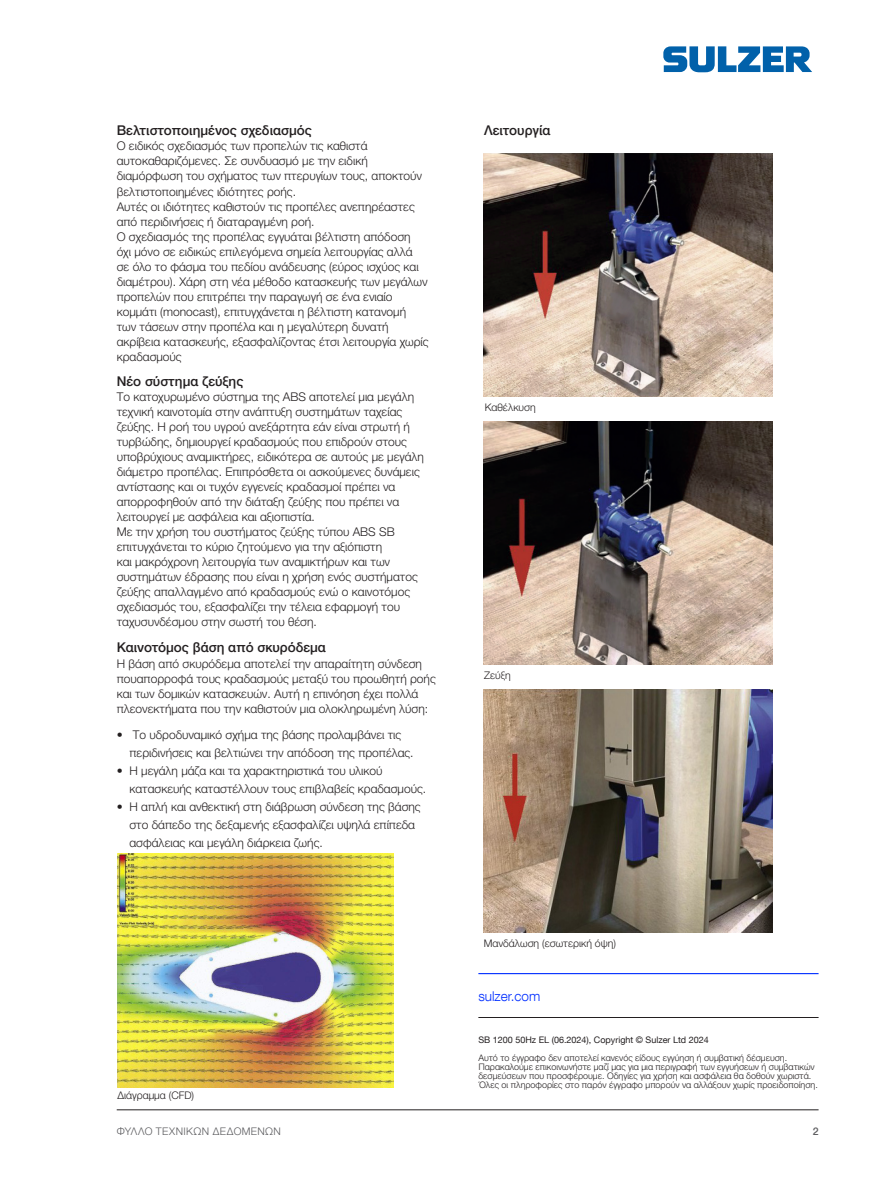
<style>
.page{position:relative;width:893px;height:1191px;background:#fff}
.page>*{position:absolute;margin:0;border:0;box-sizing:border-box;transform-origin:0 0}
.t1{font:500 13.5px "Helvetica Neue LTW1 G";color:#231f20}
.t2{font:300 13.5px "Helvetica Neue LT Com";color:#002eff}
.t3{font:300 12px/15px "Helvetica Neue LTW1 G";color:#231f20}
.t4{font:300 10.5px "Helvetica Neue LTW1 G";color:#231f20}
.t5{font:300 10.5px "Helvetica Neue LTW1 G";letter-spacing:.035em;color:#5c5c5f}
.t6{font:500 10.5px "Helvetica Neue LT Com";color:#5c5c5f}
.t7{font:300 9px/9px "Helvetica Neue LTW1 G";color:#231f20}
.t8{font:9px "Helvetica Neue LT Com";color:#231f20}
</style>
<div class="page">
<svg style="left:663px;top:46px;width:149px;height:26px"></svg>
<hr style="left:478px;top:1017px;width:341px;height:1px;background:#231f20">
<hr style="left:478px;top:973px;width:341px;height:1px;background:#002eff">
<hr style="left:117px;top:1109px;width:702px;height:1px;background:#231f20">
<img style="left:484px;top:154px;width:289px;height:242px">
<img style="left:484px;top:422px;width:289px;height:242px">
<img style="left:484px;top:690px;width:289px;height:242px">
<img style="left:118px;top:853px;width:276px;height:234px">
<p class="t1" style="left:117px;top:123px;width:197px">Βελτιστοποιημένος σχεδιασμός</p>
<p class="t3" style="left:117px;top:139px;width:313px">O ειδικός σχεδιασμός των προπελών τις καθιστά αυτοκαθαριζόμενες. Σε συνδυασμό με την ειδική διαμόρφωση του σχήματος των πτερυγίων τους, αποκτούν βελτιστοποιημένες ιδιότητες ροής.<br>Aυτές οι ιδιότητες καθιστούν τις προπέλες ανεπηρέαστες από περιδινήσεις ή διαταραγμένη ροή.<br>Ο σχεδιασμός της προπέλας εγγυάται βέλτιστη απόδοση<br>όχι μόνο σε ειδικώς επιλεγόμενα σημεία λειτουργίας αλλά<br>σε όλο το φάσμα του πεδίου ανάδευσης (εύρος ισχύος και διαμέτρου). Χάρη στη νέα μέθοδο κατασκευής των μεγάλων προπελών που επιτρέπει την παραγωγή σε ένα ενιαίο κομμάτι (monocast), επιτυγχάνεται η βέλτιστη κατανομή των τάσεων στην προπέλα και η μεγαλύτερη δυνατή ακρίβεια κατασκευής, εξασφαλίζοντας έτσι λειτουργία χωρίς κραδασμούς</p>
<p class="t1" style="left:117px;top:373px;width:129px">Νέο σύστημα ζεύξης</p>
<p class="t3" style="left:117px;top:389px;width:309px">Το κατοχυρωμένο σύστημα της ABS αποτελεί μια μεγάλη τεχνική καινοτομία στην ανάπτυξη συστημάτων ταχείας ζεύξης. Η ροή του υγρού ανεξάρτητα εάν είναι στρωτή ή τυρβώδης, δημιουργεί κραδασμούς που επιδρούν στους υποβρύχιους αναμικτήρες, ειδικότερα σε αυτούς με μεγάλη διάμετρο προπέλας. Επιπρόσθετα οι ασκούμενες δυνάμεις αντίστασης και οι τυχόν εγγενείς κραδασμοί πρέπει να απορροφηθούν από την διάταξη ζεύξης που πρέπει να λειτουργεί με ασφάλεια και αξιοπιστία.<br>Με την χρήση του συστήματος ζεύξης τύπου ABS SB επιτυγχάνεται το κύριο ζητούμενο για την αξιόπιστη<br>και μακρόχρονη λειτουργία των αναμικτήρων και των συστημάτων έδρασης που είναι η χρήση ενός συστήματος ζεύξης απαλλαγμένο από κραδασμούς ενώ ο καινοτόμος σχεδιασμός του, εξασφαλίζει την τέλεια εφαρμογή του ταχυσυνδέσμου στην σωστή του θέση.</p>
<p class="t1" style="left:117px;top:639px;width:211px">Καινοτόμος βάση από σκυρόδεμα</p>
<p class="t3" style="left:117px;top:656px;width:321px">Η βάση από σκυρόδεμα αποτελεί την απαραίτητη σύνδεση πουαπορροφά τους κραδασμούς μεταξύ του προωθητή ροής και των δομικών κατασκευών. Αυτή η επινόηση έχει πολλά πλεονεκτήματα που την καθιστούν μια ολοκληρωμένη λύση:</p>
<p class="t3" style="left:129px;top:725px;width:286px;line-height:18px;text-indent:-13px">• Το υδροδυναμικό σχήμα της βάσης προλαμβάνει τις περιδινήσεις και βελτιώνει την απόδοση της προπέλας.</p>
<p class="t3" style="left:129px;top:761px;width:298px;line-height:18px;text-indent:-13px">• Η μεγάλη μάζα και τα χαρακτηριστικά του υλικού κατασκευής καταστέλλουν τους επιβλαβείς κραδασμούς.</p>
<p class="t3" style="left:129px;top:797px;width:293px;line-height:18px;text-indent:-13px">• Η απλή και ανθεκτική στη διάβρωση σύνδεση της βάσης στο δάπεδο της δεξαμενής εξασφαλίζει υψηλά επίπεδα ασφάλειας και μεγάλη διάρκεια ζωής.</p>
<p class="t4" style="left:118px;top:1089px;width:78px">Διάγραμμα (CFD)</p>
<p class="t5" style="left:117px;top:1124px;width:166px">ΦΥΛΛΟ ΤΕΧΝΙΚΩΝ ΔΕΔΟΜΕΝΩΝ</p>
<p class="t1" style="left:484px;top:123px;width:68px">Λειτουργία</p>
<p class="t4" style="left:485px;top:401px;width:52px">Καθέλκυση</p>
<p class="t4" style="left:484px;top:669px;width:28px">Ζεύξη</p>
<p class="t4" style="left:484px;top:937px;width:134px">Μανδάλωση (εσωτερική όψη)</p>
<p class="t2" style="left:478px;top:987px;width:64px">sulzer.com</p>
<p class="t8" style="left:478px;top:1034px;width:232px">SB 1200 50Hz EL (06.2024), Copyright © Sulzer Ltd 2024</p>
<p class="t7" style="left:478px;top:1053px;width:341px">Αυτό το έγγραφο δεν αποτελεί κανενός είδους εγγύηση ή συμβατική δέσμευση.<br>Παρακαλούμε επικοινωνήστε μαζί μας για μια περιγραφή των εγγυήσεων ή συμβατικών δεσμεύσεων που προσφέρουμε. Οδηγίες για χρήση και ασφάλεια θα δοθούν χωριστά.<br>Όλες οι πληροφορίες στο παρόν έγγραφο μπορούν να αλλάξουν χωρίς προειδοποίηση.</p>
<p class="t6" style="left:813px;top:1124px;width:7px">2</p>
</div>
